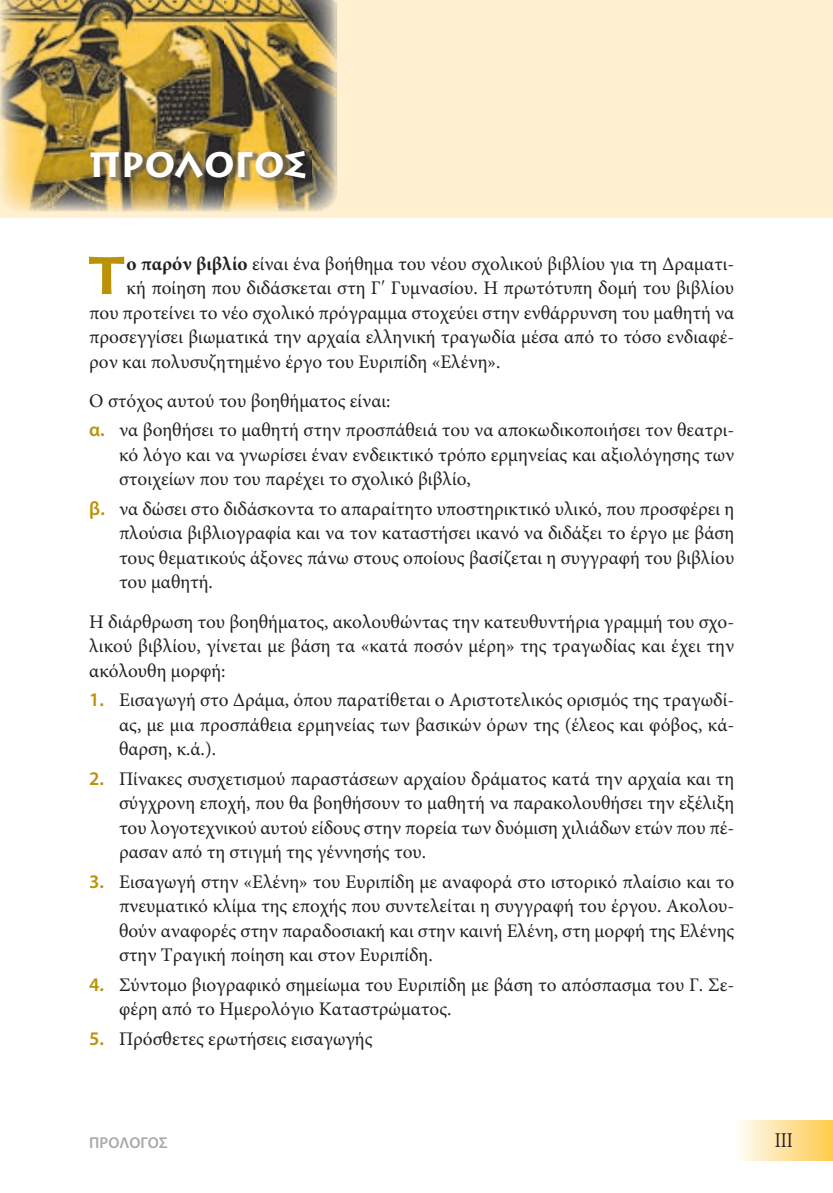
<style>
.page{position:relative;width:833px;height:1193px;background:#fff}
.page>*{position:absolute;margin:0;border:0;box-sizing:border-box;transform-origin:0 0}
.t1{font:700 52.85px "Lithos Pro";color:#bb9206}
.t2{font:700 35px "Lithos Pro";color:#fff}
.t3{font:21px "Minion Pro";color:#231f20;scale:.85 1}
.t4{font:19.25px/24.5px "Minion Pro";color:#231f20;text-align:justify}
.t5{font:600 15.75px "Myriad Pro";color:#a8a9ad}
.s1{font-weight:700}
.s2{font-family:"Myriad Pro";font-weight:600;color:#bb9206}
</style>
<div class="page">
<div style="left:734px;top:1120px;width:99px;height:40px;background:linear-gradient(to right,#fefefe,#feca49)"></div>
<div style="left:0;top:0;width:833px;height:218px;background:#fef0d0"></div>
<img style="left:0;top:1px;width:337px;height:211px">
<img style="left:92px;top:150px;width:220px;height:33px">
<hr style="left:0;top:0;width:833px;height:1px;background:#000">
<hr style="left:0;top:1192px;width:833px;height:1px;background:#000">
<hr style="left:832px;top:0;width:1px;height:1193px;background:#000">
<h2 class="t2" style="left:89px;top:144px;width:219px">ΠΡΟΛΟΓΟΣ</h2>
<h1 class="t1" style="left:89px;top:245px;width:36px">Τ</h1>
<p class="t4" style="left:127px;top:253px;width:609px"><span class="s1">ο παρόν βιβλίο</span> είναι ένα βοήθημα του νέου σχολικού βιβλίου για τη Δραματι-</p>
<p class="t4" style="left:127px;top:277px;width:609px">κή ποίηση που διδάσκεται στη Γ Γυμνασίου. Η πρωτότυπη δομή του βιβλίου</p>
<p class="t4" style="left:89px;top:302px;width:646px">που προτείνει το νέο σχολικό πρόγραμμα στοχεύει στην ενθάρρυνση του μαθητή να</p>
<p class="t4" style="left:89px;top:326px;width:646px">προσεγγίσει βιωματικά την αρχαία ελληνική τραγωδία μέσα από το τόσο ενδιαφέ-</p>
<p class="t4" style="left:89px;top:351px;width:413px">ρον και πολυσυζητημένο έργο του Ευριπίδη «Ελένη».</p>
<p class="t4" style="left:89px;top:387px;width:646px;line-height:29.4px">Ο στόχος αυτού του βοηθήματος είναι:<br><span class="s2">α.</span> να βοηθήσει το μαθητή στην προσπάθειά του να αποκωδικοποιήσει τον θεατρι-</p>
<p class="t4" style="left:119px;top:444px;width:617px">κό λόγο και να γνωρίσει έναν ενδεικτικό τρόπο ερμηνείας και αξιολόγησης των στοιχείων που του παρέχει το σχολικό βιβλίο,</p>
<p class="t4" style="left:119px;top:498px;width:617px;text-indent:-30px"><span class="s2">β.</span> να δώσει στο διδάσκοντα το απαραίτητο υποστηρικτικό υλικό, που προσφέρει η πλούσια βιβλιογραφία και να τον καταστήσει ικανό να διδάξει το έργο με βάση τους θεματικούς άξονες πάνω στους οποίους βασίζεται η συγγραφή του βιβλίου του μαθητή.</p>
<p class="t4" style="left:89px;top:611px;width:646px">Η διάρθρωση του βοηθήματος, ακολουθώντας την κατευθυντήρια γραμμή του σχο&shy;λικού βιβλίου, γίνεται με βάση τα «κατά ποσόν μέρη» της τραγωδίας και έχει την ακόλουθη μορφή:</p>
<p class="t4" style="left:119px;top:689px;width:617px;text-indent:-30px"><span class="s2">1.</span> Εισαγωγή στο Δράμα, όπου παρατίθεται ο Αριστοτελικός ορισμός της τραγωδί&shy;ας, με μια προσπάθεια ερμηνείας των βασικών όρων της (έλεος και φόβος, κά&shy;θαρση, κ.ά.).</p>
<p class="t4" style="left:119px;top:768px;width:617px;text-indent:-30px"><span class="s2">2.</span> Πίνακες συσχετισμού παραστάσεων αρχαίου δράματος κατά την αρχαία και τη σύγχρονη εποχή, που θα βοηθήσουν το μαθητή να παρακολουθήσει την εξέλιξη του λογοτεχνικού αυτού είδους στην πορεία των δυόμιση χιλιάδων ετών που πέ&shy;ρασαν από τη στιγμή της γέννησής του.</p>
<p class="t4" style="left:119px;top:871px;width:617px;text-indent:-30px"><span class="s2">3.</span> Εισαγωγή στην «Ελένη» του Ευριπίδη με αναφορά στο ιστορικό πλαίσιο και το πνευματικό κλίμα της εποχής που συντελείται η συγγραφή του έργου. Ακολου&shy;θούν αναφορές στην παραδοσιακή και στην καινή Ελένη, στη μορφή της Ελένης στην Τραγική ποίηση και στον Ευριπίδη.</p>
<p class="t4" style="left:119px;top:974px;width:617px;text-indent:-30px"><span class="s2">4.</span> Σύντομο βιογραφικό σημείωμα του Ευριπίδη με βάση το απόσπασμα του Γ. Σε&shy;φέρη από το Ημερολόγιο Καταστρώματος.</p>
<p class="t4" style="left:89px;top:1028px;width:285px"><span class="s2">5.</span> Πρόσθετες ερωτήσεις εισαγωγής</p>
<p class="t5" style="left:89px;top:1137px;width:80px">ΠΡΟΛΟΓΟΣ</p>
<p class="t3" style="left:775px;top:1132px;width:23px">III</p>
</div>
